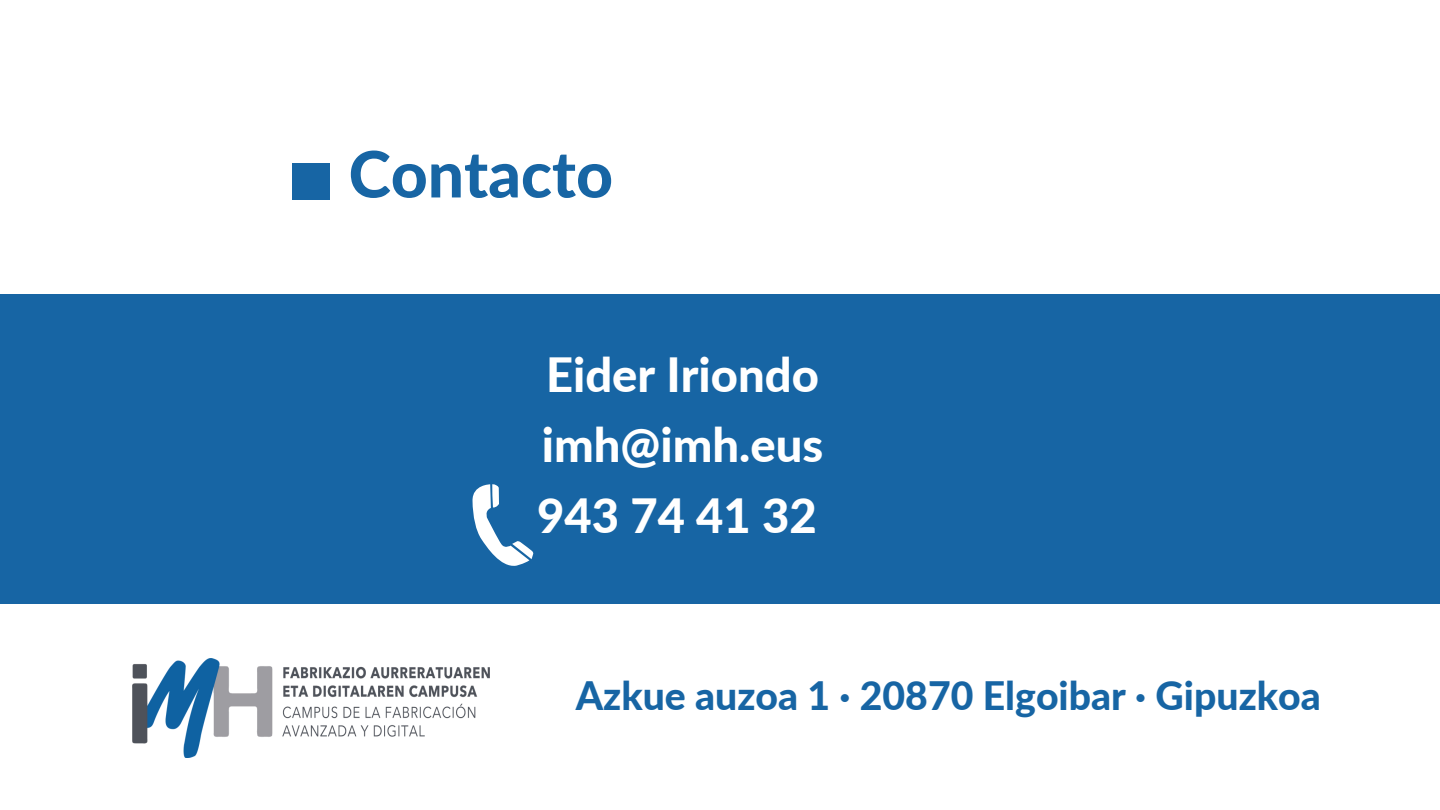
<style>
.page{position:relative;width:1440px;height:810px;background:#fff}
.page>*{position:absolute;margin:0;border:0;box-sizing:border-box;transform-origin:0 0}
.t1{font:800 64px "Lato";color:#1765a4}
.t2{font:800 47.2px "Lato";color:#fff}
.t3{font:800 39.2px "Lato";color:#1765a4}
</style>
<div class="page">
<div style="left:0;top:294px;width:1440px;height:310px;background:#1765a4"></div>
<svg style="left:472px;top:484px;width:62px;height:82px"></svg>
<div style="left:292px;top:164px;width:38px;height:36px;background:#1765a4"></div>
<img style="left:132px;top:659px;width:357px;height:98px">
<p class="t1" style="left:349px;top:134px;width:266px">Contacto</p>
<p class="t2" style="left:546px;top:346px;width:275px">Eider Iriondo</p>
<p class="t2" style="left:542px;top:416px;width:283px">imh@imh.eus</p>
<p class="t2" style="left:537px;top:486px;width:281px">943 74 41 32</p>
<p class="t3" style="left:576px;top:671px;width:747px">Azkue auzoa 1 · 20870 Elgoibar · Gipuzkoa</p>
</div>
